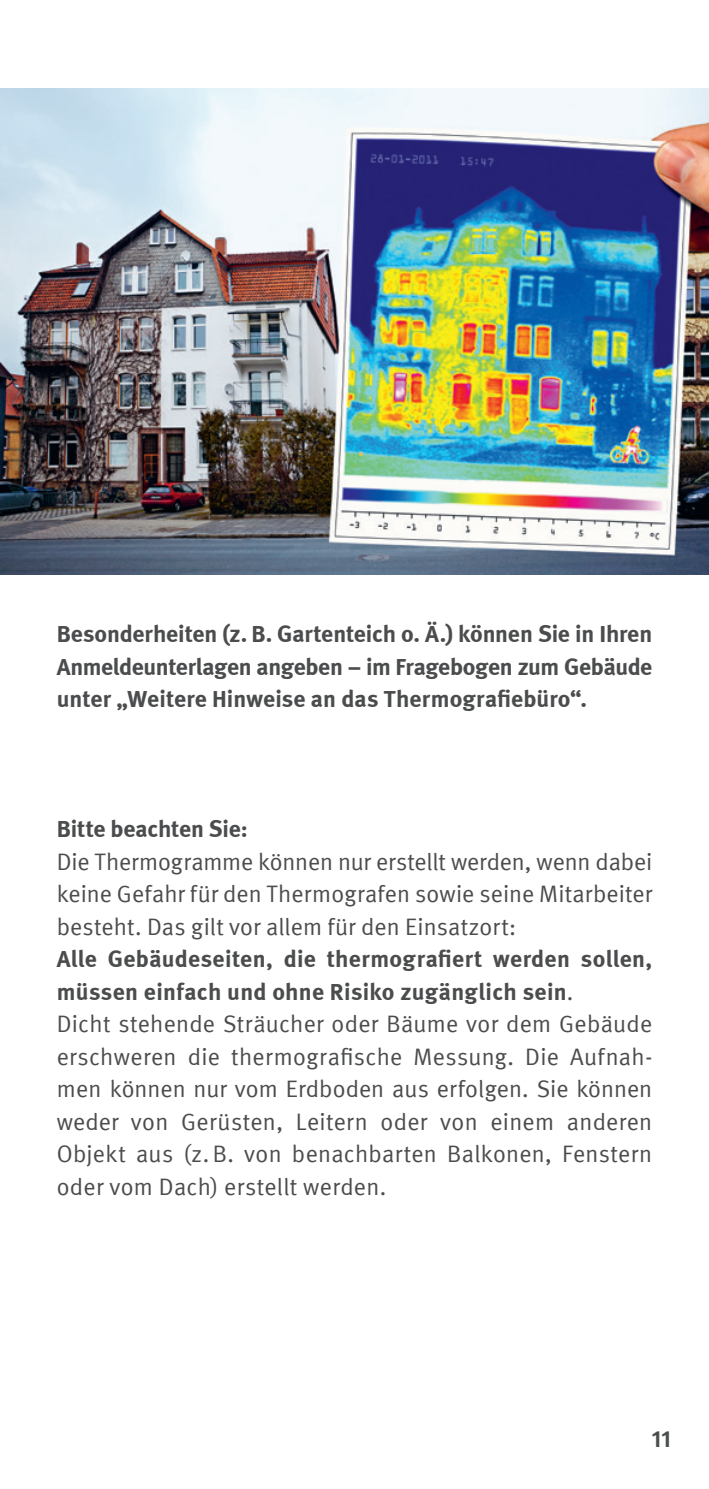
<style>
.page{position:relative;width:709px;height:1489px;background:#fff}
.page>*{position:absolute;margin:0;border:0;box-sizing:border-box;transform-origin:0 0}
.t1{font:23.75px/32.5px "Meta Normal";letter-spacing:.01em;color:#4b4c4d;text-align:justify}
.t2{font:700 23.75px/32.5px "Meta";letter-spacing:.005em;color:#4b4c4d;text-align:justify}
.t3{font:23.75px "Meta Bold Expert";color:#4b4c4d}
.s1{font-family:"Meta Normal";font-weight:400}
</style>
<div class="page">
<img style="left:0;top:89px;width:709px;height:486px">
<p class="t2" style="left:57px;top:617px;width:597px">Besonderheiten (z. B. Gartenteich o. Ä.) können Sie in Ihren Anmeldeunterlagen angeben – im Fragebogen zum Gebäude unter „Weitere Hinweise an das Thermografiebüro“.</p>
<p class="t2" style="left:57px;top:812px;width:192px">Bitte beachten Sie:</p>
<p class="t1" style="left:57px;top:844px;width:597px">Die Thermogramme können nur erstellt werden, wenn dabei keine Gefahr für den Thermografen sowie seine Mitarbeiter besteht. Das gilt vor allem für den Einsatzort:</p>
<p class="t2" style="left:57px;top:942px;width:597px">Alle Gebäudeseiten, die thermografiert werden sollen, müssen einfach und ohne Risiko zugänglich sein<span class="s1">.</span></p>
<p class="t1" style="left:57px;top:1007px;width:597px">Dicht stehende Sträucher oder Bäume vor dem Gebäude erschweren die thermografische Messung. Die Aufnah&shy;men können nur vom Erdboden aus erfolgen. Sie können weder von Gerüsten, Leitern oder von einem anderen Objekt aus (z.B. von benachbarten Balkonen, Fenstern oder vom Dach) erstellt werden.</p>
<p class="t3" style="left:652px;top:1424px;width:21px">11</p>
</div>
